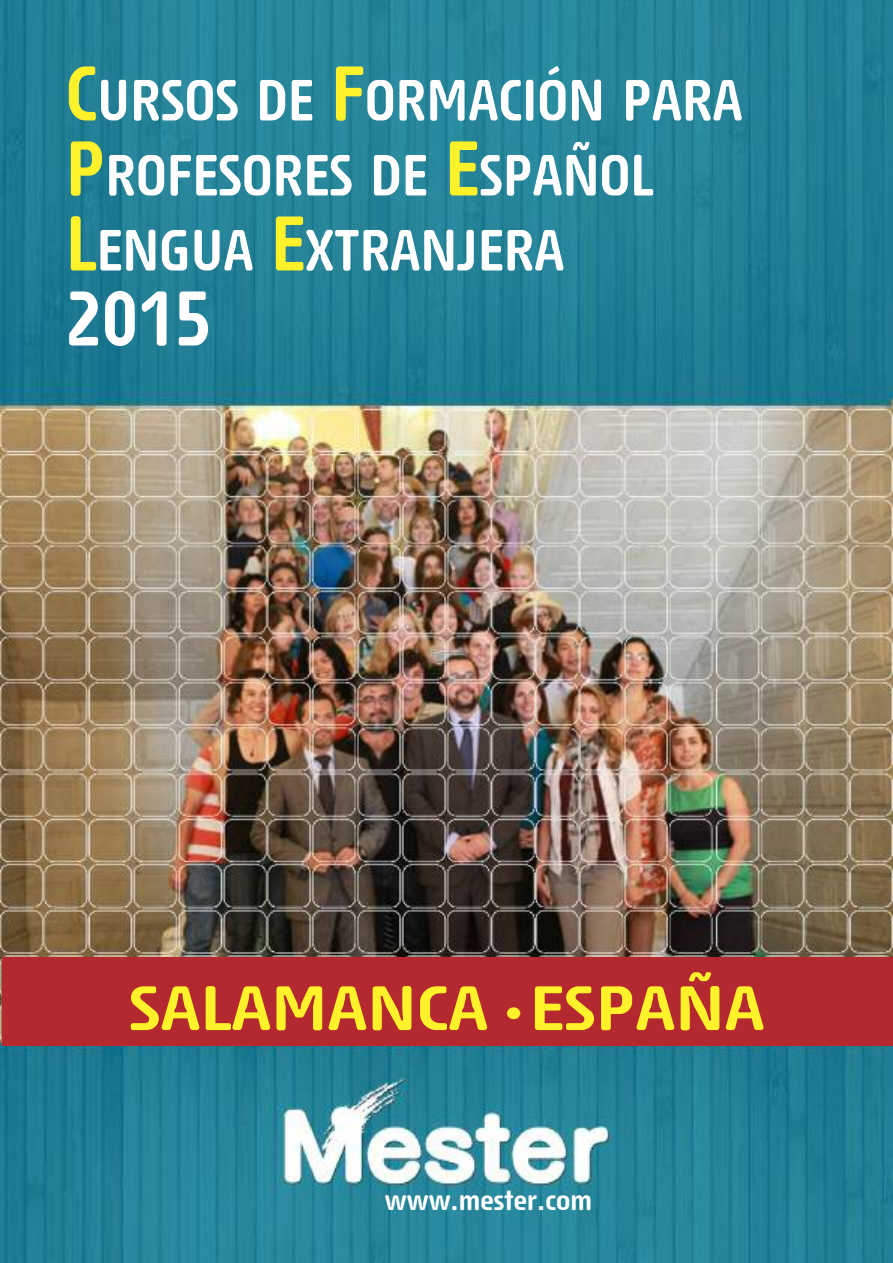
<style>
.page{position:relative;width:893px;height:1263px;background:#fff}
.page>*{position:absolute;margin:0;border:0;box-sizing:border-box;transform-origin:0 0}
.t1{font:700 75px "Sys";color:#fff;scale:.9 1}
.t2{font:700 60.75px "Sys";color:#fff12a;scale:1.11 1}
.t3{font:700 56.25px/75px "Sys";color:#fff;scale:.9 1}
.t4{font:700 27px "Sys";color:#fff}
.s1{font-size:75px;color:#fff12a}
.s2{font-size:27px}
</style>
<div class="page">
<img style="left:1px;top:0;width:891px;height:1262px">
<div style="left:3px;top:958px;width:890px;height:88px;background:#b4282f"></div>
<p class="t3" style="left:66px;top:68px;width:754px"><span class="s1">C</span>URSOS DE <span class="s1">F</span>ORMACIÓN PARA<br><span class="s1">P</span>ROFESORES DE <span class="s1">E</span>SPAÑOL<br><span class="s1">L</span>ENGUA <span class="s1">E</span>XTRANJERA</p>
<h1 class="t1" style="left:66px;top:292px;width:163px">2015</h1>
<p class="t2" style="left:129px;top:986px;width:574px">SALAMANCA <span class="s2">•</span> ESPAÑA</p>
<p class="t4" style="left:385px;top:1190px;width:209px">www.mester.com</p>
</div>
